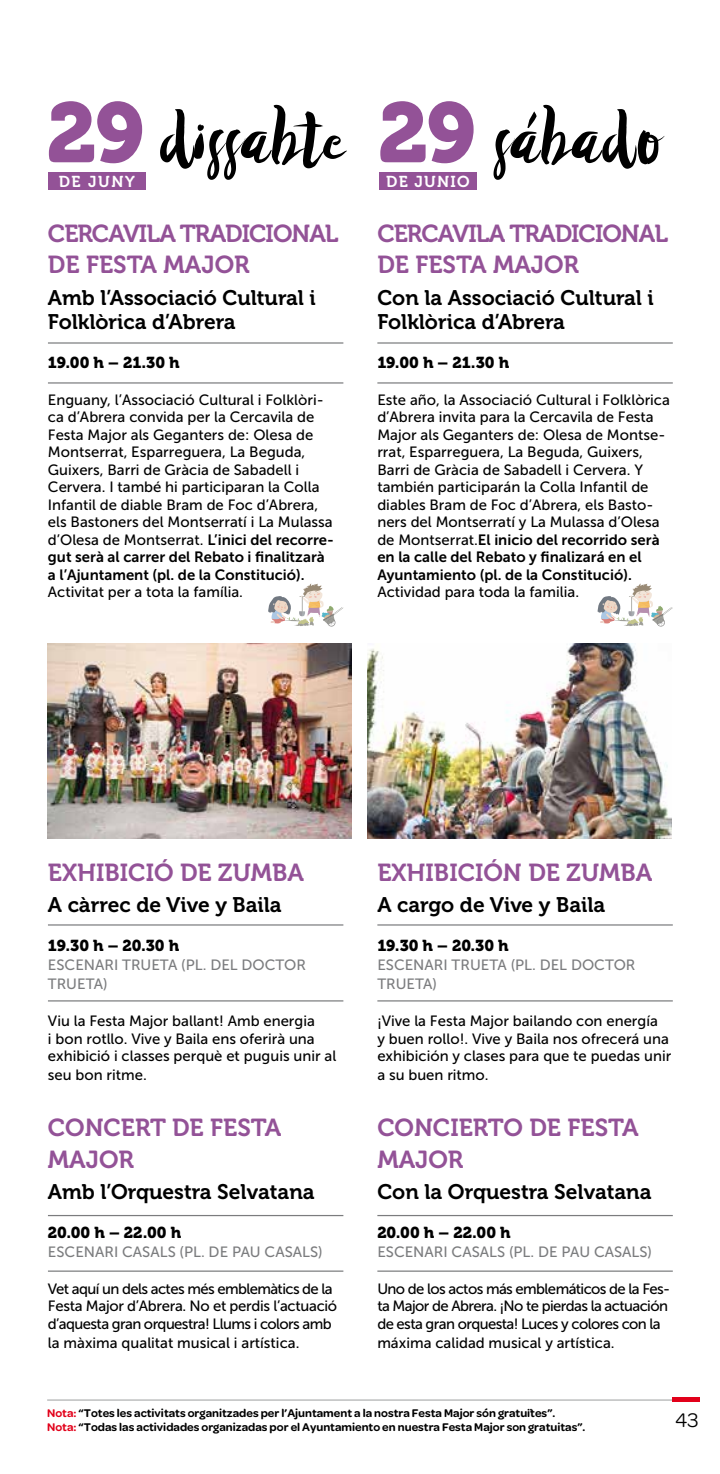
<style>
.page{position:relative;width:720px;height:1474px;background:#fff}
.page>*{position:absolute;margin:0;border:0;box-sizing:border-box;transform-origin:0 0}
.t1{font:84px "Museo 900";color:#935297}
.t2{font:70px "Swistblnk Duwhoers Brush";letter-spacing:.04em;color:#000}
.t3{font:24.5px/31.5px "Museo 700";color:#935297}
.t4{font:24.5px/31.5px "Museo 700";letter-spacing:-.04em;color:#935297}
.t5{font:21px/24.5px "Museo 700";color:#000}
.t6{font:21px "Omnes";color:#000}
.t7{font:15.75px "Museo 900";color:#000}
.t8{font:15.75px "Museo 700";letter-spacing:.08em;color:#fff}
.t9{font:14.88px/17.5px "Museo Sans 500";color:#000}
.t10{font:14.88px/17.5px "Museo Sans 500";letter-spacing:-.04em;color:#000}
.t11{font:14.88px/17.5px "Museo Sans 700";color:#000}
.t12{font:14.88px/19.2px "Museo Sans 500";color:#7b7c7e}
.t13{font:600 11.9px/14.3px "Omnes";color:#000}
.s1{font-family:"Museo 900";font-size:84px;color:#935297}
.s2{font-family:"Museo Sans 700"}
.s3{font-family:"Museo Sans 500"}
.s4{color:#e2001a}
</style>
<div class="page">
<hr style="left:377px;top:382px;width:295px;height:1px;background:#7b7c7e">
<hr style="left:377px;top:1000px;width:295px;height:1px;background:#7b7c7e">
<hr style="left:377px;top:1214px;width:295px;height:2px;background:#7b7c7e">
<hr style="left:377px;top:1270px;width:295px;height:1px;background:#7b7c7e">
<hr style="left:48px;top:382px;width:295px;height:1px;background:#7b7c7e">
<hr style="left:48px;top:1000px;width:295px;height:1px;background:#7b7c7e">
<hr style="left:48px;top:1214px;width:295px;height:2px;background:#7b7c7e">
<hr style="left:48px;top:1270px;width:295px;height:1px;background:#7b7c7e">
<hr style="left:377px;top:342px;width:295px;height:1px;background:#7b7c7e">
<hr style="left:377px;top:924px;width:295px;height:1px;background:#7b7c7e">
<hr style="left:48px;top:342px;width:295px;height:1px;background:#7b7c7e">
<hr style="left:48px;top:924px;width:295px;height:1px;background:#7b7c7e">
<hr style="left:47px;top:1399px;width:627px;height:1px;background:#9c9e9f">
<hr style="left:672px;top:1397px;width:27px;height:4px;background:#e2001a">
<img style="left:47px;top:643px;width:304px;height:195px">
<img style="left:367px;top:643px;width:304px;height:195px">
<div style="left:48px;top:172px;width:97px;height:18px;background:#935297"></div>
<div style="left:379px;top:172px;width:97px;height:18px;background:#935297"></div>
<svg style="left:527px;top:111px;width:9px;height:17px"></svg>
<svg style="left:597px;top:583px;width:75px;height:43px"></svg>
<svg style="left:268px;top:583px;width:75px;height:43px"></svg>
<h1 class="t1" style="left:47px;top:85px;width:99px">29</h1>
<p class="t8" style="left:59px;top:172px;width:77px">DE JUNY</p>
<h2 class="t2" style="left:158px;top:94px;width:502px">dissabte <span class="s1">29</span> sabado</h2>
<p class="t8" style="left:386px;top:172px;width:85px">DE JUNIO</p>
<h3 class="t4" style="left:48px;top:218px;width:292px">CERCAVILA TRADICIONAL<br>DE FESTA MAJOR</h3>
<h3 class="t5" style="left:48px;top:285px;width:269px">Amb l’Associació Cultural i<br>Folklòrica d’Abrera</h3>
<p class="t7" style="left:48px;top:353px;width:133px">19.00 h – 21.30 h</p>
<p class="t9" style="left:48px;top:391px;width:287px">Enguany, l’Associació Cultural i Folklòri&shy;ca d’Abrera convida per la Cercavila de Festa Major als Geganters de: Olesa de Montserrat, Esparreguera, La Beguda, Guixers, Barri de Gràcia de Sabadell i Cervera. I també hi participaran la Colla Infantil de diable Bram de Foc d’Abrera, els Bastoners del Montserratí i La Mulassa d’Olesa de Montserrat. <span class="s2">L’inici del recorre-</span></p>
<p class="t11" style="left:48px;top:548px;width:278px">gut serà al carrer del Rebato i finalitzarà a l’Ajuntament (pl. de la Constitució).</p>
<p class="t9" style="left:48px;top:583px;width:196px">Activitat per a tota la família.</p>
<h3 class="t4" style="left:377px;top:218px;width:292px">CERCAVILA TRADICIONAL<br>DE FESTA MAJOR</h3>
<h3 class="t5" style="left:377px;top:285px;width:278px">Con la Associació Cultural i<br>Folklòrica d’Abrera</h3>
<p class="t7" style="left:377px;top:353px;width:133px">19.00 h – 21.30 h</p>
<p class="t9" style="left:377px;top:391px;width:294px">Este año, la Associació Cultural i Folklòrica d’Abrera invita para la Cercavila de Festa Major als Geganters de: Olesa de Montse&shy;rrat, Esparreguera, La Beguda, Guixers, Barri de Gràcia de Sabadell i Cervera. Y también participarán la Colla Infantil de diables Bram de Foc d’Abrera, els Basto&shy;ners del Montserratí y La Mulassa d’Olesa</p>
<p class="t11" style="left:377px;top:530px;width:283px"><span class="s3">de Montserrat.</span>El inicio del recorrido serà en la calle del Rebato y finalizará en el<br>Ayuntamiento (pl. de la Constitució).</p>
<p class="t9" style="left:377px;top:583px;width:203px">Actividad para toda la familia.</p>
<h3 class="t3" style="left:48px;top:856px;width:257px">EXHIBICIÓ DE ZUMBA</h3>
<h3 class="t5" style="left:48px;top:893px;width:235px">A càrrec de Vive y Baila</h3>
<p class="t7" style="left:48px;top:936px;width:133px">19.30 h – 20.30 h</p>
<p class="t12" style="left:48px;top:955px;width:259px">ESCENARI TRUETA (PL. DEL DOCTOR<br>TRUETA)</p>
<p class="t9" style="left:48px;top:1012px;width:290px">Viu la Festa Major ballant! Amb energia<br>i bon rotllo. Vive y Baila ens oferirà una exhibició i classes perquè et puguis unir al</p>
<p class="t9" style="left:48px;top:1066px;width:100px">seu bon ritme.</p>
<h3 class="t3" style="left:48px;top:1112px;width:235px">CONCERT DE FESTA<br>MAJOR</h3>
<h3 class="t5" style="left:48px;top:1180px;width:268px">Amb l’Orquestra Selvatana</h3>
<p class="t7" style="left:48px;top:1223px;width:135px">20.00 h – 22.00 h</p>
<p class="t12" style="left:48px;top:1242px;width:276px">ESCENARI CASALS (PL. DE PAU CASALS)</p>
<p class="t10" style="left:48px;top:1280px;width:291px">Vet aquí un dels actes més emblemàtics de la<br>Festa Major d’Abrera. No et perdis l’actuació d’aquesta gran orquestra! Llums i colors amb</p>
<p class="t9" style="left:48px;top:1334px;width:253px">la màxima qualitat musical i artística.</p>
<h3 class="t3" style="left:377px;top:856px;width:276px">EXHIBICIÓN DE ZUMBA</h3>
<h3 class="t5" style="left:377px;top:893px;width:229px">A cargo de Vive y Baila</h3>
<p class="t7" style="left:377px;top:936px;width:133px">19.30 h – 20.30 h</p>
<p class="t12" style="left:377px;top:955px;width:259px">ESCENARI TRUETA (PL. DEL DOCTOR<br>TRUETA)</p>
<p class="t9" style="left:377px;top:1012px;width:295px">¡Vive la Festa Major bailando con energía<br>y buen rollo!. Vive y Baila nos ofrecerá una exhibición y clases para que te puedas unir</p>
<p class="t9" style="left:377px;top:1066px;width:113px">a su buen ritmo.</p>
<h3 class="t3" style="left:377px;top:1112px;width:262px">CONCIERTO DE FESTA<br>MAJOR</h3>
<h3 class="t5" style="left:377px;top:1180px;width:275px">Con la Orquestra Selvatana</h3>
<p class="t7" style="left:377px;top:1223px;width:135px">20.00 h – 22.00 h</p>
<p class="t12" style="left:377px;top:1242px;width:276px">ESCENARI CASALS (PL. DE PAU CASALS)</p>
<p class="t10" style="left:377px;top:1280px;width:294px">Uno de los actos más emblemáticos de la Fes&shy;ta Major de Abrera. ¡No te pierdas la actuación de esta gran orquesta! Luces y colores con la</p>
<p class="t9" style="left:377px;top:1334px;width:239px">máxima calidad musical y artística.</p>
<p class="t13" style="left:47px;top:1405px;width:539px"><span class="s4">Nota:</span> “Totes les activitats organitzades per l’Ajuntament a la nostra Festa Major són gratuïtes”.<br><span class="s4">Nota:</span> “Todas las actividades organizadas por el Ayuntamiento en nuestra Festa Major son gratuitas”.</p>
<h3 class="t6" style="left:675px;top:1408px;width:25px">43</h3>
</div>
